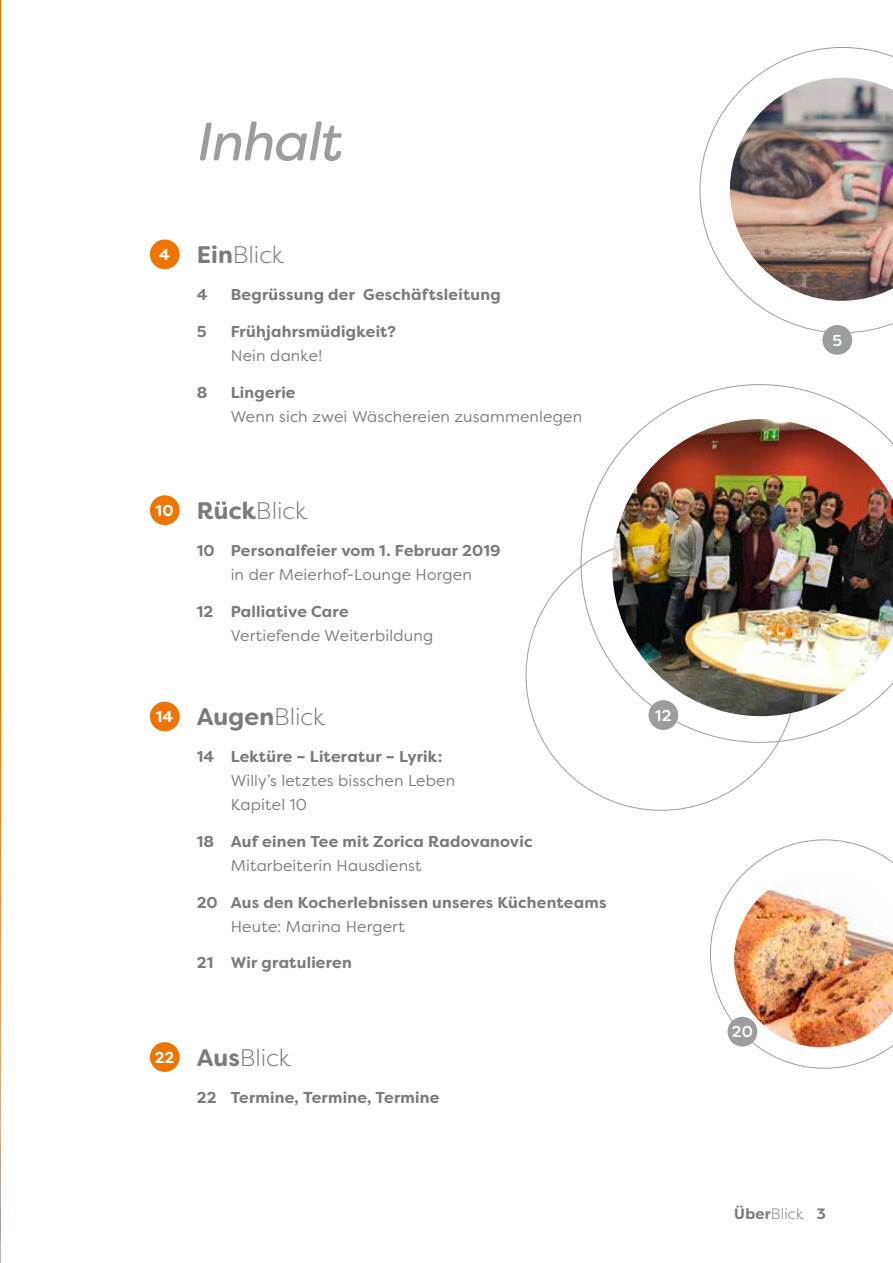
<style>
.page{position:relative;width:893px;height:1263px;background:#fff}
.page>*{position:absolute;margin:0;border:0;box-sizing:border-box;transform-origin:0 0}
.t1{font:italic 54px "Filson Soft";letter-spacing:-.025em;color:#9c9d9d}
.t2{font:300 24px "Filson Soft";letter-spacing:-.005em;color:#7b7b7a}
.t3{font:700 24px "Filson Soft";letter-spacing:.01em;color:#7b7b7a}
.t4{font:700 15.75px "Filson Soft";letter-spacing:.015em;color:#7b7b7a}
.t5{font:15.75px/24px "Filson Soft";letter-spacing:.01em;color:#7b7b7a}
.t6{font:500 15.75px "Filson Soft";color:#fff}
.t7{font:700 15px "Filson Soft";color:#7b7b7a}
.s1{font-weight:700;font-size:15.75px;color:#fff}
.s2{font-weight:700}
.s3{font-size:15.75px;color:#fff}
.s4{font-weight:300}
</style>
<div class="page">
<hr style="left:0;top:0;width:1px;height:1244px;background:#ee7600">
<hr style="left:0;top:459px;width:1px;height:804px;background:#fff">
<img style="left:0;top:671px;width:1px;height:592px">
<svg style="left:525px;top:384px;width:341px;height:427px"></svg>
<svg style="left:710px;top:839px;width:183px;height:230px"></svg>
<img style="left:734px;top:872px;width:159px;height:175px">
<img style="left:612px;top:419px;width:281px;height:297px">
<svg style="left:699px;top:47px;width:194px;height:286px"></svg>
<img style="left:730px;top:78px;width:163px;height:223px">
<div style="left:822px;top:325px;width:30px;height:30px;background:#9c9d9d;border-radius:50%"></div>
<div style="left:648px;top:700px;width:30px;height:30px;background:#9c9d9d;border-radius:50%"></div>
<div style="left:727px;top:1017px;width:30px;height:29px;background:#9c9d9d;border-radius:50%"></div>
<div style="left:150px;top:239px;width:30px;height:30px;background:#ee7600;border-radius:50%"></div>
<div style="left:150px;top:495px;width:30px;height:30px;background:#ee7600;border-radius:50%"></div>
<div style="left:150px;top:702px;width:30px;height:29px;background:#ee7600;border-radius:50%"></div>
<div style="left:150px;top:1042px;width:30px;height:30px;background:#ee7600;border-radius:50%"></div>
<h1 class="t1" style="left:198px;top:107px;width:148px">Inhalt</h1>
<h2 class="t2" style="left:159px;top:240px;width:127px"><span class="s1">4</span> <span class="s2">Ein</span>Blick</h2>
<p class="t4" style="left:197px;top:284px;width:12px">4</p>
<p class="t4" style="left:231px;top:284px;width:272px">Begrüssung der Geschäftsleitung</p>
<p class="t4" style="left:197px;top:321px;width:11px">5</p>
<p class="t4" style="left:231px;top:321px;width:167px">Frühjahrsmüdigkeit?</p>
<p class="t5" style="left:231px;top:343px;width:93px">Nein danke!</p>
<p class="t4" style="left:197px;top:382px;width:12px">8</p>
<p class="t4" style="left:231px;top:382px;width:66px">Lingerie</p>
<p class="t5" style="left:231px;top:404px;width:353px">Wenn sich zwei Wäschereien zusammenlegen</p>
<h2 class="t2" style="left:156px;top:496px;width:153px"><span class="s1">10</span> <span class="s2">Rück</span>Blick</h2>
<p class="t4" style="left:197px;top:540px;width:305px">10 Personalfeier vom 1. Februar 2019</p>
<p class="t5" style="left:231px;top:562px;width:243px">in der Meierhof-Lounge Horgen</p>
<p class="t4" style="left:197px;top:601px;width:154px">12 Palliative Care</p>
<p class="t5" style="left:231px;top:623px;width:204px">Vertiefende Weiterbildung</p>
<h2 class="t3" style="left:156px;top:701px;width:171px"><span class="s3">14</span> Augen<span class="s4">Blick</span></h2>
<p class="t4" style="left:197px;top:746px;width:247px">14 Lektüre – Literatur – Lyrik:</p>
<p class="t5" style="left:231px;top:768px;width:226px">Willy’s letztes bisschen Leben<br>Kapitel 10</p>
<p class="t4" style="left:197px;top:831px;width:337px">18 Auf einen Tee mit Zorica Radovanovic</p>
<p class="t5" style="left:231px;top:853px;width:192px">Mitarbeiterin Hausdienst</p>
<p class="t4" style="left:197px;top:892px;width:411px">20 Aus den Kocherlebnissen unseres Küchenteams</p>
<p class="t5" style="left:231px;top:914px;width:176px">Heute: Marina Hergert</p>
<p class="t4" style="left:197px;top:953px;width:157px">21 Wir gratulieren</p>
<h2 class="t2" style="left:155px;top:1043px;width:138px"><span class="s1">22</span> <span class="s2">Aus</span>Blick</h2>
<p class="t4" style="left:197px;top:1087px;width:244px">22 Termine, Termine, Termine</p>
<p class="t6" style="left:655px;top:705px;width:18px">12</p>
<p class="t6" style="left:832px;top:330px;width:11px">5</p>
<p class="t6" style="left:732px;top:1022px;width:22px">20</p>
<p class="t7" style="left:734px;top:1204px;width:93px">Über<span class="s4">Blick</span> 3</p>
</div>
